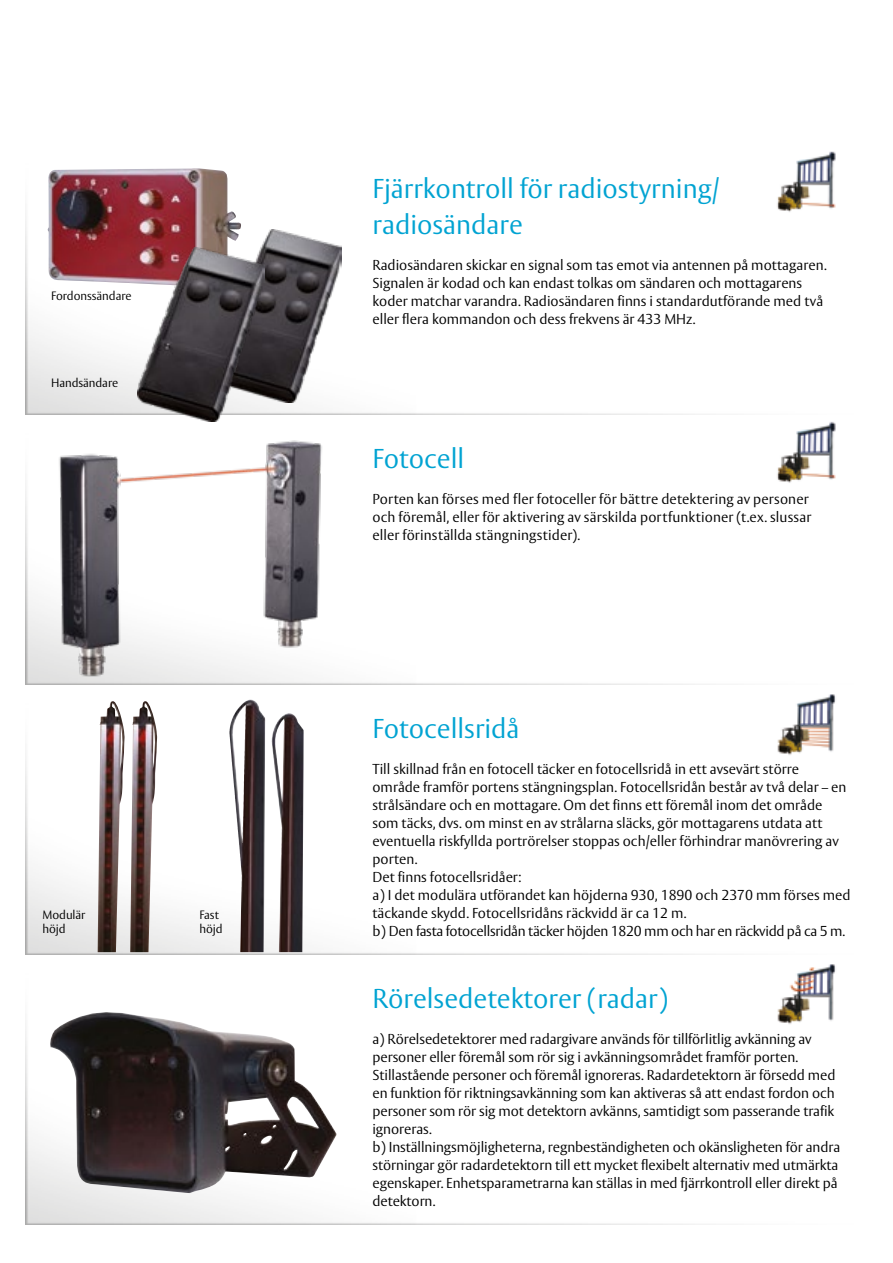
<style>
.page{position:relative;width:893px;height:1263px;background:#fff}
.page>*{position:absolute;margin:0;border:0;box-sizing:border-box;transform-origin:0 0}
.t1{font:300 27px/36px "ASSA Vesta";color:#00a3d2}
.t2{font:300 14.25px/18px "ASSA Vesta";color:#000}
.t3{font:300 12px/14.4px "ASSA Vesta";letter-spacing:-.005em;color:#000}
</style>
<div class="page">
<img style="left:26px;top:703px;width:604px;height:251px">
<img style="left:26px;top:1037px;width:604px;height:187px">
<img style="left:26px;top:497px;width:604px;height:187px">
<img style="left:26px;top:227px;width:604px;height:187px">
<img style="left:48px;top:168px;width:193px;height:118px">
<img style="left:215px;top:229px;width:127px;height:174px">
<img style="left:137px;top:248px;width:127px;height:155px">
<img style="left:50px;top:403px;width:281px;height:281px">
<img style="left:229px;top:700px;width:20px;height:166px">
<img style="left:130px;top:701px;width:27px;height:251px">
<img style="left:98px;top:701px;width:27px;height:251px">
<img style="left:50px;top:1012px;width:286px;height:181px">
<img style="left:777px;top:151px;width:59px;height:61px">
<img style="left:777px;top:422px;width:59px;height:61px">
<img style="left:777px;top:694px;width:59px;height:61px">
<img style="left:777px;top:964px;width:59px;height:60px">
<p class="t3" style="left:51px;top:289px;width:82px">Fordonssändare</p>
<p class="t3" style="left:51px;top:376px;width:69px">Handsändare</p>
<p class="t3" style="left:43px;top:908px;width:45px">Modulär höjd</p>
<p class="t3" style="left:199px;top:908px;width:25px">Fast höjd</p>
<h1 class="t1" style="left:372px;top:172px;width:349px">Fjärrkontroll för radiostyrning/ radiosändare</h1>
<p class="t2" style="left:372px;top:257px;width:456px">Radiosändaren skickar en signal som tas emot via antennen på mottagaren.<br>Signalen är kodad och kan endast tolkas om sändaren och mottagarens koder matchar varandra. Radiosändaren finns i standardutförande med två eller flera kommandon och dess frekvens är 433 MHz.</p>
<h1 class="t1" style="left:372px;top:442px;width:93px">Fotocell</h1>
<p class="t2" style="left:372px;top:491px;width:440px">Porten kan förses med fler fotoceller för bättre detektering av personer och föremål, eller för aktivering av särskilda portfunktioner (t.ex. slussar eller förinställda stängningstider).</p>
<h1 class="t1" style="left:372px;top:712px;width:149px">Fotocellsridå</h1>
<p class="t2" style="left:372px;top:761px;width:479px">Till skillnad från en fotocell täcker en fotocellsridå in ett avsevärt större område framför portens stängningsplan. Fotocellsridån består av två delar – en strålsändare och en mottagare. Om det finns ett föremål inom det område som täcks, dvs. om minst en av strålarna släcks, gör mottagarens utdata att eventuella riskfyllda portrörelser stoppas och/eller förhindrar manövrering av porten.<br>Det finns fotocellsridåer:<br>a) I det modulära utförandet kan höjderna 930, 1890 och 2370 mm förses med täckande skydd. Fotocellsridåns räckvidd är ca 12 m.<br>b) Den fasta fotocellsridån täcker höjden 1820 mm och har en räckvidd på ca 5 m.</p>
<h1 class="t1" style="left:372px;top:982px;width:297px">Rörelsedetektorer (radar)</h1>
<p class="t2" style="left:372px;top:1031px;width:469px">a) Rörelsedetektorer med radargivare används för tillförlitlig avkänning av personer eller föremål som rör sig i avkänningsområdet framför porten.<br>Stillastående personer och föremål ignoreras. Radardetektorn är försedd med en funktion för riktningsavkänning som kan aktiveras så att endast fordon och personer som rör sig mot detektorn avkänns, samtidigt som passerande trafik ignoreras.<br>b) Inställningsmöjligheterna, regnbeständigheten och okänsligheten för andra störningar gör radardetektorn till ett mycket flexibelt alternativ med utmärkta egenskaper. Enhetsparametrarna kan ställas in med fjärrkontroll eller direkt på detektorn.</p>
</div>
